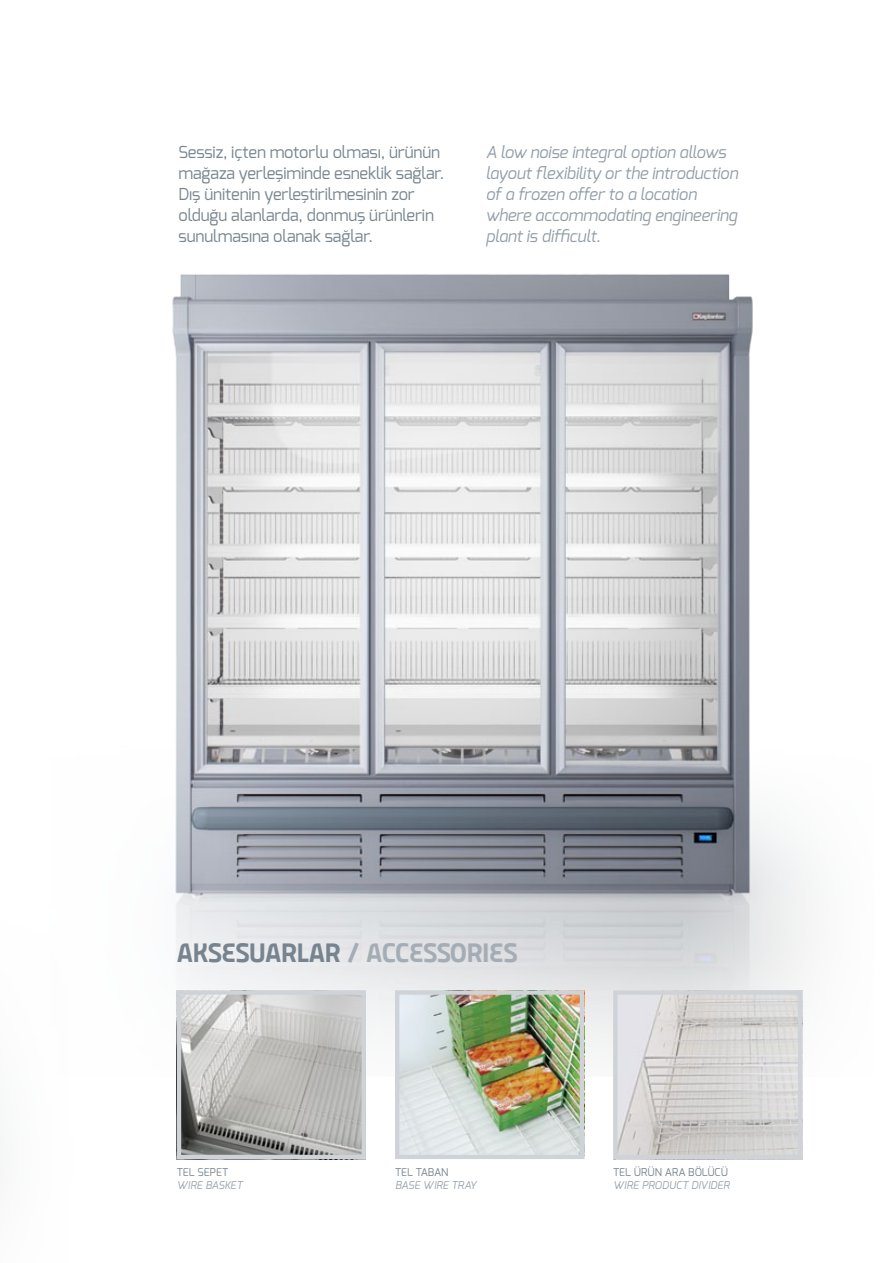
<style>
.page{position:relative;width:893px;height:1263px;background:#fff}
.page>*{position:absolute;margin:0;border:0;box-sizing:border-box;transform-origin:0 0}
.t1{font:27px "Panefresco 999 wt Regular TR";letter-spacing:-.03em;color:#a4adb6}
.t2{font:16.5px/21px "Exo";letter-spacing:-.01em;color:#77848f}
.t3{font:italic 16.5px/21px "Exo";letter-spacing:-.01em;color:#929da7}
.t4{font:italic 10.8px "Exo";color:#98a2ac}
.t5{font:10.8px "Exo";color:#77848f}
.s1{color:#77848f}
</style>
<div class="page">
<img style="left:172px;top:274px;width:637px;height:802px">
<img style="left:400px;top:995px;width:179px;height:159px">
<div style="left:395px;top:990px;width:189px;height:169px;border:4px solid #cfd3d7"></div>
<img style="left:182px;top:995px;width:179px;height:159px">
<div style="left:177px;top:990px;width:189px;height:169px;border:4px solid #cfd3d7"></div>
<img style="left:618px;top:995px;width:179px;height:159px">
<div style="left:613px;top:990px;width:189px;height:169px;border:4px solid #cfd3d7"></div>
<p class="t2" style="left:179px;top:141px;width:267px">Sessiz, içten motorlu olması, ürünün mağaza yerleşiminde esneklik sağlar.<br>Dış ünitenin yerleştirilmesinin zor olduğu alanlarda, donmuş ürünlerin sunulmasına olanak sağlar.</p>
<p class="t3" style="left:486px;top:141px;width:254px">A low noise integral option allows layout flexibility or the introduction of a frozen offer to a location where accommodating engineering plant is difficult.</p>
<h1 class="t1" style="left:177px;top:931px;width:342px"><span class="s1">AKSESUARLAR</span> / ACCESSORIES</h1>
<p class="t5" style="left:177px;top:1165px;width:53px">TEL SEPET</p>
<p class="t4" style="left:177px;top:1178px;width:67px">WIRE BASKET</p>
<p class="t5" style="left:395px;top:1165px;width:55px">TEL TABAN</p>
<p class="t4" style="left:395px;top:1178px;width:83px">BASE WIRE TRAY</p>
<p class="t5" style="left:613px;top:1165px;width:116px">TEL ÜRÜN ARA BÖLÜCÜ</p>
<p class="t4" style="left:613px;top:1178px;width:118px">WIRE PRODUCT DIVIDER</p>
</div>
